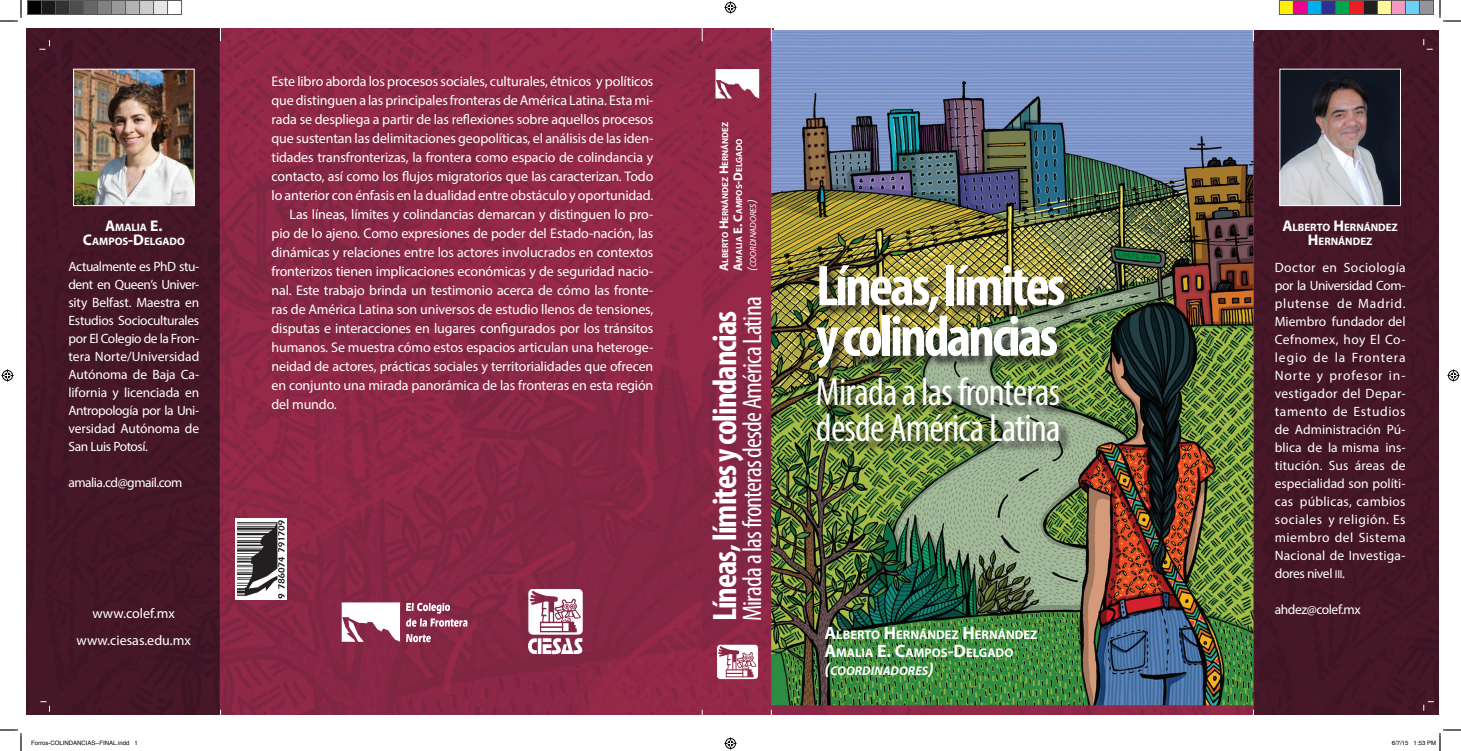
<style>
.page{position:relative;width:1461px;height:751px;background:#fff}
.page>*{position:absolute;margin:0;border:0;box-sizing:border-box;transform-origin:0 0}
.t1{font:700 condensed 57.9px/50.6px "Myriad Pro";letter-spacing:-.05em;color:#fff}
.t2{font:condensed 39.6px/35.4px "Myriad Pro";letter-spacing:-.02em;color:#fff}
.t3{font:700 condensed 34px "Myriad Pro";letter-spacing:-.03em;color:#fff}
.t4{font:condensed 27px "Myriad Pro";letter-spacing:-.03em;color:#fff}
.t5{font:14px/19px "Myriad Pro";letter-spacing:-.01em;color:#fff;text-align:justify}
.Inicio_artic{font:13.5px/18px "Myriad Pro";letter-spacing:-.025em;color:#fff;text-align:justify}
.t6{font:700 12.6px "Myriad Pro";color:#fff}
.t7{font:italic 700 12.6px "Myriad Pro";color:#fff}
.Acerca_de_Autores--T{font:700 10.9px/14px "Myriad Pro";color:#fff;text-align:center}
.t8{font:700 8.8px "Myriad Pro";color:#fff}
.t9{font:italic 8.8px "Myriad Pro";color:#fff}
.t10{font:6px "Helvetica";color:#000}
.s1{font-size:15.5px}
.s2{font-size:12.6px}
.s3{font-size:18px}
.s4{font-size:11.5px}
</style>
<div class="page">
<img style="left:26px;top:28px;width:747px;height:686px">
<svg style="left:715px;top:69px;width:44px;height:29px"></svg>
<img style="left:771px;top:30px;width:666px;height:684px">
<svg style="left:1423px;top:39px;width:9px;height:11px"></svg>
<svg style="left:1423px;top:701px;width:10px;height:9px"></svg>
<svg style="left:771px;top:28px;width:1px;height:13px"></svg>
<img style="left:1281px;top:71px;width:117px;height:133px">
<div style="left:1279px;top:69px;width:121px;height:137px;border:1px solid #fff"></div>
<div style="left:818px;top:267px;width:258px;height:113px;background:#231f20;opacity:.75"></div>
<div style="left:819px;top:379px;width:252px;height:74px;background:#231f20;opacity:.75"></div>
<svg style="left:39px;top:40px;width:11px;height:10px"></svg>
<svg style="left:40px;top:701px;width:10px;height:10px"></svg>
<svg style="left:701px;top:28px;width:1px;height:13px"></svg>
<svg style="left:220px;top:28px;width:1px;height:13px"></svg>
<img style="left:75px;top:71px;width:118px;height:133px">
<div style="left:73px;top:69px;width:122px;height:137px;border:1px solid #fff"></div>
<svg style="left:342px;top:602px;width:125px;height:40px"></svg>
<img style="left:528px;top:588px;width:55px;height:66px">
<img style="left:717px;top:644px;width:41px;height:35px">
<svg style="left:235px;top:519px;width:52px;height:81px"></svg>
<img style="left:238px;top:520px;width:47px;height:80px">
<svg style="left:0;top:0;width:22px;height:22px"></svg>
<svg style="left:0;top:729px;width:22px;height:22px"></svg>
<svg style="left:1439px;top:0;width:21px;height:22px"></svg>
<svg style="left:724px;top:2px;width:12px;height:12px"></svg>
<svg style="left:724px;top:737px;width:12px;height:12px"></svg>
<svg style="left:2px;top:369px;width:12px;height:12px"></svg>
<svg style="left:1447px;top:369px;width:12px;height:12px"></svg>
<div style="left:28px;top:1px;width:13px;height:13px;background:#000"></div>
<div style="left:27px;top:0;width:15px;height:15px;border:1px solid #595959"></div>
<div style="left:42px;top:1px;width:14px;height:13px;background:#1a1a1a"></div>
<div style="left:41px;top:0;width:15px;height:15px;border:1px solid #595959"></div>
<div style="left:56px;top:1px;width:14px;height:13px;background:#333"></div>
<div style="left:55px;top:0;width:15px;height:15px;border:1px solid #595959"></div>
<div style="left:70px;top:1px;width:14px;height:13px;background:#4d4d4d"></div>
<div style="left:69px;top:0;width:15px;height:15px;border:1px solid #595959"></div>
<div style="left:84px;top:1px;width:13px;height:13px;background:#666"></div>
<div style="left:83px;top:0;width:15px;height:15px;border:1px solid #595959"></div>
<div style="left:98px;top:1px;width:14px;height:13px;background:#808080"></div>
<div style="left:97px;top:0;width:15px;height:15px;border:1px solid #595959"></div>
<div style="left:112px;top:1px;width:13px;height:13px;background:#999"></div>
<div style="left:111px;top:0;width:15px;height:15px;border:1px solid #595959"></div>
<div style="left:126px;top:1px;width:14px;height:13px;background:#b3b3b3"></div>
<div style="left:125px;top:0;width:15px;height:15px;border:1px solid #595959"></div>
<div style="left:140px;top:1px;width:14px;height:13px;background:#ccc"></div>
<div style="left:139px;top:0;width:15px;height:15px;border:1px solid #595959"></div>
<div style="left:154px;top:1px;width:13px;height:13px;background:#e6e6e6"></div>
<div style="left:153px;top:0;width:15px;height:15px;border:1px solid #595959"></div>
<div style="left:167px;top:0;width:15px;height:15px;border:1px solid #595959"></div>
<div style="left:1279px;top:1px;width:14px;height:13px;background:#fff101"></div>
<div style="left:1278px;top:0;width:15px;height:15px;border:1px solid #595959"></div>
<div style="left:1293px;top:1px;width:14px;height:13px;background:#ed028c"></div>
<div style="left:1292px;top:0;width:15px;height:15px;border:1px solid #595959"></div>
<div style="left:1307px;top:1px;width:14px;height:13px;background:#00aeef"></div>
<div style="left:1306px;top:0;width:15px;height:15px;border:1px solid #595959"></div>
<div style="left:1321px;top:1px;width:14px;height:13px;background:#2e3092"></div>
<div style="left:1320px;top:0;width:15px;height:15px;border:1px solid #595959"></div>
<div style="left:1335px;top:1px;width:14px;height:13px;background:#00a54f"></div>
<div style="left:1334px;top:0;width:15px;height:15px;border:1px solid #595959"></div>
<div style="left:1349px;top:1px;width:14px;height:13px;background:#ee1d23"></div>
<div style="left:1348px;top:0;width:15px;height:15px;border:1px solid #595959"></div>
<div style="left:1363px;top:1px;width:14px;height:13px;background:#231f20"></div>
<div style="left:1362px;top:0;width:15px;height:15px;border:1px solid #595959"></div>
<div style="left:1377px;top:1px;width:14px;height:13px;background:#fff79a"></div>
<div style="left:1376px;top:0;width:15px;height:15px;border:1px solid #595959"></div>
<div style="left:1391px;top:1px;width:14px;height:13px;background:#f499c2"></div>
<div style="left:1390px;top:0;width:15px;height:15px;border:1px solid #595959"></div>
<div style="left:1405px;top:1px;width:14px;height:13px;background:#6bcff6"></div>
<div style="left:1404px;top:0;width:15px;height:15px;border:1px solid #595959"></div>
<div style="left:1419px;top:1px;width:14px;height:13px;background:#939598"></div>
<div style="left:1418px;top:0;width:15px;height:15px;border:1px solid #595959"></div>
<svg style="left:1439px;top:729px;width:21px;height:22px"></svg>
<p class="Acerca_de_Autores--T" style="left:83px;top:220px;width:104px"><span class="s1">A</span>MALIA <span class="s1">E.<br>C</span>AMPOS<span class="s1">-D</span>ELGADO</p>
<p class="Inicio_artic" style="left:68px;top:257px;width:132px">Actualmente es PhD stu&shy;dent en Queen’s Univer&shy;sity Belfast. Maestra en Estudios Socioculturales por El Colegio de la Fron&shy;tera Norte/Universidad Autónoma de Baja Ca&shy;lifornia y licenciada en Antropología por la Uni&shy;versidad Autónoma de San Luis Potosí.</p>
<p class="Inicio_artic" style="left:68px;top:473px;width:116px">amalia.cd@gmail.com</p>
<p class="t5" style="left:92px;top:603px;width:84px">www.colef.mx</p>
<p class="t5" style="left:77px;top:630px;width:116px">www.ciesas.edu.mx</p>
<p class="t5" style="left:271px;top:71px;width:383px">Este libro aborda los procesos sociales, culturales, étnicos y políticos que distinguen a las principales fronteras de América Latina. Esta mi&shy;rada se despliega a partir de las reflexiones sobre aquellos procesos que sustentan las delimitaciones geopolíticas, el análisis de las iden&shy;tidades transfronterizas, la frontera como espacio de colindancia y contacto, así como los flujos migratorios que las caracterizan. Todo lo anterior con énfasis en la dualidad entre obstáculo y oportunidad.</p>
<p class="t5" style="left:271px;top:204px;width:383px;text-indent:18px">Las líneas, límites y colindancias demarcan y distinguen lo pro&shy;pio de lo ajeno. Como expresiones de poder del Estado-nación, las dinámicas y relaciones entre los actores involucrados en contextos fronterizos tienen implicaciones económicas y de seguridad nacio&shy;nal. Este trabajo brinda un testimonio acerca de cómo las fronte&shy;ras de América Latina son universos de estudio llenos de tensiones, disputas e interacciones en lugares configurados por los tránsitos humanos. Se muestra cómo estos espacios articulan una heteroge&shy;neidad de actores, prácticas sociales y territorialidades que ofrecen en conjunto una mirada panorámica de las fronteras en esta región del mundo.</p>
<p class="t8" style="left:719px;top:271px;width:150px;rotate:-90deg"><span class="s2">A</span>LBERTO <span class="s2">H</span>ERNÁNDEZ <span class="s2">H</span>ERNÁNDEZ</p>
<p class="t8" style="left:733px;top:271px;width:134px;rotate:-90deg"><span class="s2">A</span>MALIA <span class="s2">E. C</span>AMPOS<span class="s2">-D</span>ELGADO</p>
<p class="t9" style="left:747px;top:271px;width:73px;rotate:-90deg"><span class="s2">(</span>coordinadores<span class="s2">)</span></p>
<p class="t4" style="left:736px;top:621px;width:326px;rotate:-90deg">Mirada a las fronteras desde América Latina</p>
<p class="t3" style="left:703px;top:621px;width:312px;rotate:-90deg">Líneas, límites y colindancias</p>
<p class="t1" style="left:816px;top:259px;width:251px">Líneas, límites y colindancias</p>
<p class="t2" style="left:816px;top:374px;width:246px">Mirada a las fronteras desde América Latina</p>
<p class="t6" style="left:824px;top:626px;width:214px"><span class="s3">A</span>LBERTO <span class="s3">H</span>ERNÁNDEZ <span class="s3">H</span>ERNÁNDEZ</p>
<p class="t6" style="left:824px;top:644px;width:190px"><span class="s3">A</span>MALIA <span class="s3">E. C</span>AMPOS<span class="s3">-D</span>ELGADO</p>
<p class="t7" style="left:824px;top:662px;width:111px"><span class="s3">(</span>COORDINADORES<span class="s3">)</span></p>
<p class="Acerca_de_Autores--T" style="left:1282px;top:220px;width:117px"><span class="s1">A</span>LBERTO <span class="s1">H</span>ERNÁNDEZ<br><span class="s1">H</span>ERNÁNDEZ</p>
<p class="Inicio_artic" style="left:1274px;top:258px;width:132px">Doctor en Sociología por la Universidad Com&shy;plutense de Madrid.<br>Miembro fundador del Cefnomex, hoy El Co&shy;legio de la Frontera Norte y profesor in&shy;vestigador del Depar&shy;tamento de Estudios de Administración Pú&shy;blica de la misma ins&shy;titución. Sus áreas de especialidad son políti&shy;cas públicas, cambios sociales y religión. Es miembro del Sistema Nacional de Investiga&shy;dores nivel <span class="s4">III</span>.</p>
<p class="Inicio_artic" style="left:1274px;top:600px;width:88px">ahdez@colef.mx</p>
<p class="t10" style="left:31px;top:738px;width:108px">Forros-COLINDANCIAS--FINAL.indd 1</p>
<p class="t10" style="left:1391px;top:738px;width:46px">6/7/15 1:53 PM</p>
</div>
